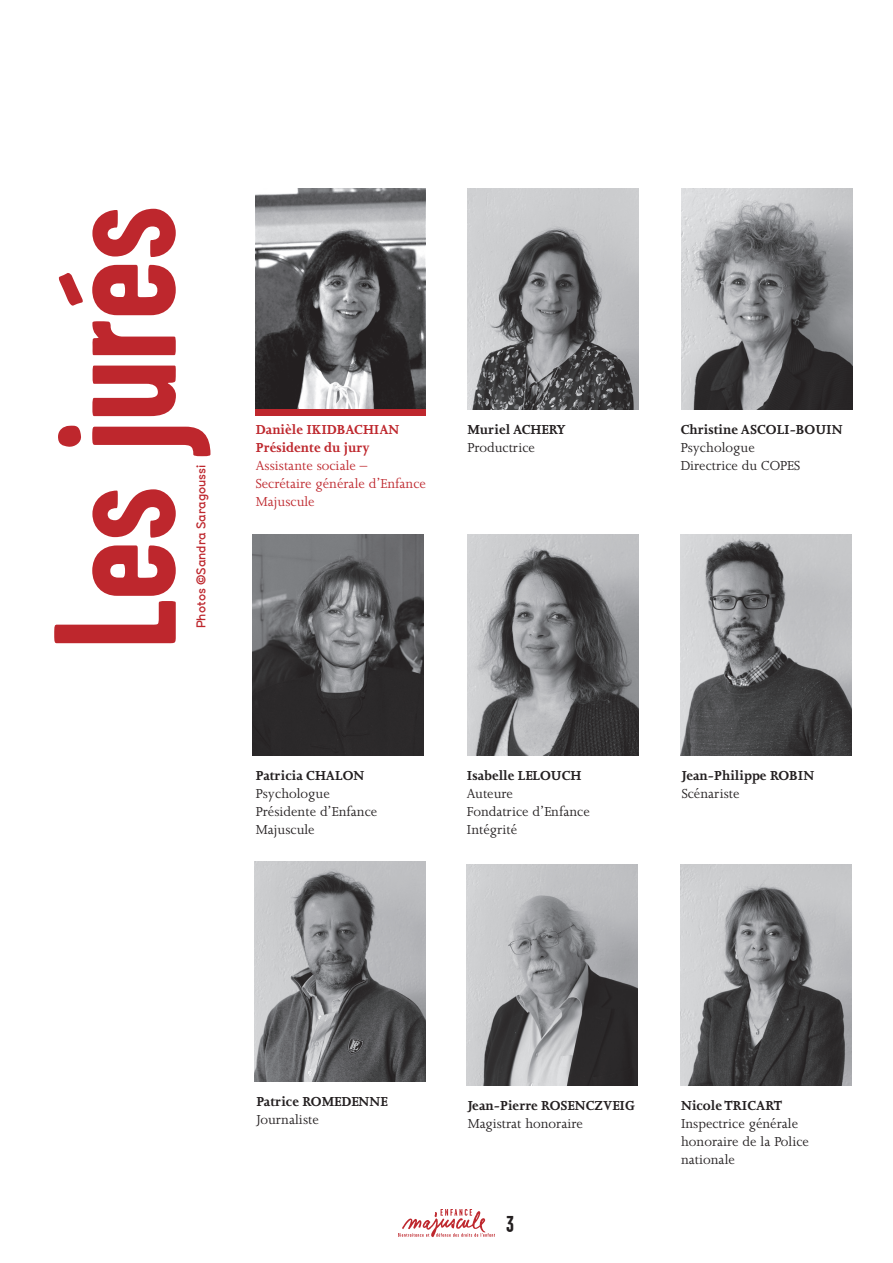
<style>
.page{position:relative;width:893px;height:1263px;background:#fff}
.page>*{position:absolute;margin:0;border:0;box-sizing:border-box;transform-origin:0 0}
.t1{font:700 173.55px "Garage Gothic";color:#be272d}
.t2{font:700 22.95px "Garage Gothic";color:#231f20}
.t3{font:15px/18px "Joanna";color:#231f20}
.t4{font:700 15px "Joanna";color:#231f20}
.t5{font:15px/18px "Joanna";color:#be272d}
.t6{font:700 15px/18px "Joanna";color:#be272d}
.t7{font:12px "Btp";color:#be272d}
</style>
<div class="page">
<svg style="left:398px;top:1209px;width:97px;height:28px"></svg>
<img style="left:466px;top:864px;width:171px;height:221px">
<img style="left:681px;top:864px;width:170px;height:221px">
<img style="left:467px;top:189px;width:171px;height:220px">
<img style="left:253px;top:535px;width:171px;height:220px">
<img style="left:680px;top:535px;width:171px;height:220px">
<img style="left:255px;top:861px;width:171px;height:221px">
<img style="left:255px;top:189px;width:171px;height:220px">
<div style="left:255px;top:409px;width:171px;height:7px;background:#be272d"></div>
<img style="left:682px;top:189px;width:170px;height:220px">
<img style="left:468px;top:535px;width:171px;height:220px">
<h1 class="t1" style="left:25px;top:650px;width:446px;rotate:-90deg">Les jurés</h1>
<p class="t7" style="left:192px;top:628px;width:165px;rotate:-90deg">Photos ©Sandra Saragoussi</p>
<p class="t6" style="left:256px;top:420px;width:145px">Danièle IKIDBACHIAN<br>Présidente du jury</p>
<p class="t5" style="left:256px;top:456px;width:172px">Assistante sociale –<br>Secrétaire générale d’Enfance<br>Majuscule</p>
<p class="t4" style="left:467px;top:421px;width:100px">Muriel ACHERY</p>
<p class="t3" style="left:467px;top:438px;width:69px">Productrice</p>
<p class="t4" style="left:256px;top:767px;width:110px">Patricia CHALON</p>
<p class="t3" style="left:256px;top:785px;width:123px">Psychologue<br>Présidente d’Enfance<br>Majuscule</p>
<p class="t4" style="left:467px;top:767px;width:116px">Isabelle LELOUCH</p>
<p class="t3" style="left:467px;top:785px;width:124px">Auteure<br>Fondatrice d’Enfance<br>Intégrité</p>
<p class="t4" style="left:681px;top:421px;width:163px">Christine ASCOLI-BOUIN</p>
<p class="t3" style="left:681px;top:438px;width:121px">Psychologue<br>Directrice du COPES</p>
<p class="t4" style="left:682px;top:767px;width:134px">Jean-Philippe ROBIN</p>
<p class="t3" style="left:682px;top:785px;width:59px">Scénariste</p>
<p class="t4" style="left:256px;top:1094px;width:133px">Patrice ROMEDENNE</p>
<p class="t3" style="left:256px;top:1111px;width:64px">Journaliste</p>
<p class="t4" style="left:468px;top:1097px;width:169px">Jean-Pierre ROSENCZVEIG</p>
<p class="t3" style="left:468px;top:1114px;width:117px">Magistrat honoraire</p>
<h2 class="t2" style="left:506px;top:1211px;width:9px">3</h2>
<p class="t4" style="left:681px;top:1097px;width:103px">Nicole TRICART</p>
<p class="t3" style="left:681px;top:1114px;width:129px">Inspectrice générale honoraire de la Police nationale</p>
</div>
